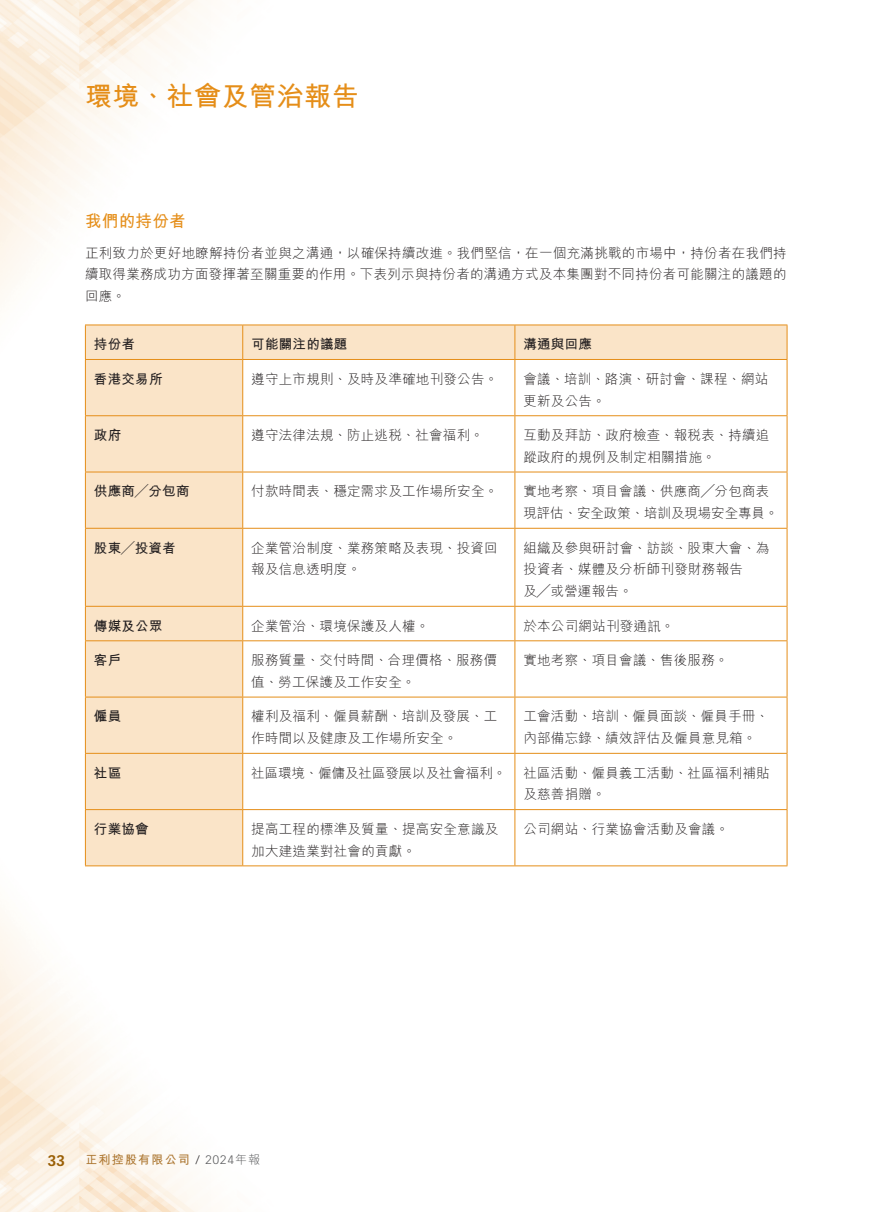
<style>
.page{position:relative;width:893px;height:1212px;background:#fff}
.page>*{position:absolute;margin:0;border:0;box-sizing:border-box;transform-origin:0 0}
.t1{font:700 27px "M Hei HK";letter-spacing:.02em;color:#e58e19}
._01_H1{font:700 16.5px "M Hei HK";letter-spacing:.02em;color:#e58e19}
.t2{font:700 15px "Vectora LT Std";color:#9a5f05}
._50_Table_txt{font:300 13.5px/21.8px "M Hei HK";letter-spacing:.02em;color:#231f20}
._00_txt{font:300 13.5px/21.8px "M Hei HK";letter-spacing:.02em;color:#231f20;text-align:justify}
._50_Table_txt-2{font:700 13.5px "M Hei HK";letter-spacing:.02em;color:#231f20}
._50_Table_txt-3{font:300 13.5px "M Hei HK";letter-spacing:-.005em;color:#231f20}
.t3{font:700 12px "M Hei HK";letter-spacing:.1em;color:#ac7630}
.t4{font:300 12px "Vectora LT Std";color:#57585a}
.t5{font:300 12px "Vectora LT Std";color:#231f20}
.s1{font-family:"M Hei HK"}
</style>
<div class="page">
<img style="left:0;top:668px;width:436px;height:544px">
<img style="left:0;top:0;width:436px;height:543px">
<svg style="left:86px;top:326px;width:701px;height:539px"></svg>
<hr style="left:85px;top:325px;width:1px;height:34px;background:#e58e19">
<hr style="left:85px;top:325px;width:158px;height:1px;background:#e58e19">
<hr style="left:242px;top:325px;width:1px;height:34px;background:#e58e19">
<hr style="left:243px;top:325px;width:272px;height:1px;background:#e58e19">
<hr style="left:514px;top:325px;width:1px;height:34px;background:#e58e19">
<hr style="left:515px;top:325px;width:272px;height:1px;background:#e58e19">
<hr style="left:787px;top:325px;width:1px;height:34px;background:#e58e19">
<hr style="left:85px;top:360px;width:1px;height:55px;background:#e58e19">
<hr style="left:85px;top:359px;width:158px;height:1px;background:#e58e19">
<hr style="left:242px;top:360px;width:1px;height:55px;background:#e58e19">
<hr style="left:243px;top:359px;width:272px;height:1px;background:#e58e19">
<hr style="left:514px;top:360px;width:1px;height:55px;background:#e58e19">
<hr style="left:515px;top:359px;width:272px;height:1px;background:#e58e19">
<hr style="left:787px;top:360px;width:1px;height:55px;background:#e58e19">
<hr style="left:85px;top:416px;width:1px;height:56px;background:#e58e19">
<hr style="left:85px;top:415px;width:158px;height:1px;background:#e58e19">
<hr style="left:242px;top:416px;width:1px;height:56px;background:#e58e19">
<hr style="left:243px;top:415px;width:272px;height:1px;background:#e58e19">
<hr style="left:514px;top:416px;width:1px;height:56px;background:#e58e19">
<hr style="left:515px;top:415px;width:272px;height:1px;background:#e58e19">
<hr style="left:787px;top:416px;width:1px;height:56px;background:#e58e19">
<hr style="left:85px;top:472px;width:1px;height:56px;background:#e58e19">
<hr style="left:85px;top:529px;width:1px;height:77px;background:#e58e19">
<hr style="left:85px;top:607px;width:1px;height:33px;background:#e58e19">
<hr style="left:85px;top:641px;width:1px;height:56px;background:#e58e19">
<hr style="left:85px;top:697px;width:1px;height:56px;background:#e58e19">
<hr style="left:85px;top:754px;width:1px;height:55px;background:#e58e19">
<hr style="left:85px;top:810px;width:1px;height:55px;background:#e58e19">
<hr style="left:85px;top:472px;width:158px;height:1px;background:#e58e19">
<hr style="left:85px;top:528px;width:158px;height:1px;background:#e58e19">
<hr style="left:85px;top:606px;width:158px;height:1px;background:#e58e19">
<hr style="left:85px;top:640px;width:158px;height:1px;background:#e58e19">
<hr style="left:85px;top:697px;width:158px;height:1px;background:#e58e19">
<hr style="left:85px;top:753px;width:158px;height:1px;background:#e58e19">
<hr style="left:85px;top:809px;width:158px;height:1px;background:#e58e19">
<hr style="left:85px;top:865px;width:158px;height:1px;background:#e58e19">
<hr style="left:242px;top:472px;width:1px;height:56px;background:#e58e19">
<hr style="left:242px;top:529px;width:1px;height:77px;background:#e58e19">
<hr style="left:242px;top:607px;width:1px;height:33px;background:#e58e19">
<hr style="left:242px;top:641px;width:1px;height:56px;background:#e58e19">
<hr style="left:242px;top:697px;width:1px;height:56px;background:#e58e19">
<hr style="left:242px;top:754px;width:1px;height:55px;background:#e58e19">
<hr style="left:242px;top:810px;width:1px;height:55px;background:#e58e19">
<hr style="left:243px;top:472px;width:272px;height:1px;background:#e58e19">
<hr style="left:243px;top:528px;width:272px;height:1px;background:#e58e19">
<hr style="left:243px;top:606px;width:272px;height:1px;background:#e58e19">
<hr style="left:243px;top:640px;width:272px;height:1px;background:#e58e19">
<hr style="left:243px;top:697px;width:272px;height:1px;background:#e58e19">
<hr style="left:243px;top:753px;width:272px;height:1px;background:#e58e19">
<hr style="left:243px;top:809px;width:272px;height:1px;background:#e58e19">
<hr style="left:243px;top:865px;width:272px;height:1px;background:#e58e19">
<hr style="left:514px;top:472px;width:1px;height:56px;background:#e58e19">
<hr style="left:514px;top:529px;width:1px;height:77px;background:#e58e19">
<hr style="left:514px;top:607px;width:1px;height:33px;background:#e58e19">
<hr style="left:514px;top:641px;width:1px;height:56px;background:#e58e19">
<hr style="left:514px;top:697px;width:1px;height:56px;background:#e58e19">
<hr style="left:514px;top:754px;width:1px;height:55px;background:#e58e19">
<hr style="left:514px;top:810px;width:1px;height:55px;background:#e58e19">
<hr style="left:515px;top:472px;width:272px;height:1px;background:#e58e19">
<hr style="left:787px;top:472px;width:1px;height:56px;background:#e58e19">
<hr style="left:787px;top:529px;width:1px;height:77px;background:#e58e19">
<hr style="left:787px;top:607px;width:1px;height:33px;background:#e58e19">
<hr style="left:787px;top:641px;width:1px;height:56px;background:#e58e19">
<hr style="left:787px;top:697px;width:1px;height:56px;background:#e58e19">
<hr style="left:787px;top:754px;width:1px;height:55px;background:#e58e19">
<hr style="left:787px;top:810px;width:1px;height:55px;background:#e58e19">
<hr style="left:515px;top:528px;width:272px;height:1px;background:#e58e19">
<hr style="left:515px;top:606px;width:272px;height:1px;background:#e58e19">
<hr style="left:515px;top:640px;width:272px;height:1px;background:#e58e19">
<hr style="left:515px;top:697px;width:272px;height:1px;background:#e58e19">
<hr style="left:515px;top:753px;width:272px;height:1px;background:#e58e19">
<hr style="left:515px;top:809px;width:272px;height:1px;background:#e58e19">
<hr style="left:515px;top:865px;width:272px;height:1px;background:#e58e19">
<h1 class="t1" style="left:85px;top:77px;width:275px">環境、社會及管治報告</h1>
<p class="_01_H1" style="left:85px;top:209px;width:102px">我們的持份者</p>
<p class="_00_txt" style="left:85px;top:242px;width:703px">正利致力於更好地瞭解持份者並與之溝通，以確保持續改進。我們堅信，在一個充滿挑戰的市場中，持份者在我們持續取得業務成功方面發揮著至關重要的作用。下表列示與持份者的溝通方式及本集團對不同持份者可能關注的議題的回應。</p>
<p class="_50_Table_txt-2" style="left:523px;top:334px;width:70px">溝通與回應</p>
<p class="_50_Table_txt-2" style="left:251px;top:334px;width:98px">可能關注的議題</p>
<p class="_50_Table_txt-2" style="left:94px;top:334px;width:43px">持份者</p>
<p class="_50_Table_txt-2" style="left:94px;top:369px;width:70px">香港交易所</p>
<p class="_50_Table_txt" style="left:251px;top:368px;width:248px">遵守上市規則、及時及準確地刊發公告。</p>
<p class="_50_Table_txt" style="left:523px;top:368px;width:246px">會議、培訓、路演、研討會、課程、網站</p>
<p class="_50_Table_txt-2" style="left:94px;top:425px;width:29px">政府</p>
<p class="_50_Table_txt" style="left:251px;top:424px;width:234px">遵守法律法規、防止逃稅、社會福利。</p>
<p class="_50_Table_txt" style="left:523px;top:389px;width:84px">更新及公告。</p>
<p class="_50_Table_txt" style="left:523px;top:424px;width:247px">互動及拜訪、政府檢查、報稅表、持續追</p>
<p class="_50_Table_txt-2" style="left:94px;top:481px;width:97px">供應商╱分包商</p>
<p class="_50_Table_txt" style="left:251px;top:480px;width:248px">付款時間表、穩定需求及工作場所安全。</p>
<p class="_50_Table_txt" style="left:523px;top:446px;width:194px">蹤政府的規例及制定相關措施。</p>
<p class="_50_Table_txt" style="left:523px;top:480px;width:247px">實地考察、項目會議、供應商╱分包商表</p>
<p class="_50_Table_txt-3" style="left:523px;top:506px;width:257px">現評估、安全政策、培訓及現場安全專員。</p>
<p class="_50_Table_txt-2" style="left:94px;top:538px;width:83px">股東╱投資者</p>
<p class="_50_Table_txt-2" style="left:94px;top:616px;width:70px">傳媒及公眾</p>
<p class="_50_Table_txt" style="left:251px;top:536px;width:248px">企業管治制度、業務策略及表現、投資回</p>
<p class="_50_Table_txt" style="left:251px;top:558px;width:111px">報及信息透明度。</p>
<p class="_50_Table_txt" style="left:251px;top:614px;width:179px">企業管治、環境保護及人權。</p>
<p class="_50_Table_txt" style="left:523px;top:536px;width:247px">組織及參與研討會、訪談、股東大會、為投資者、媒體及分析師刊發財務報告及╱或營運報告。</p>
<p class="_50_Table_txt" style="left:523px;top:614px;width:152px">於本公司網站刊發通訊。</p>
<p class="_50_Table_txt-2" style="left:94px;top:650px;width:29px">客戶</p>
<p class="_50_Table_txt" style="left:251px;top:649px;width:247px">服務質量、交付時間、合理價格、服務價</p>
<p class="_50_Table_txt" style="left:523px;top:649px;width:206px">實地考察、項目會議、售後服務。</p>
<p class="_50_Table_txt" style="left:251px;top:671px;width:166px">值、勞工保護及工作安全。</p>
<p class="_50_Table_txt-2" style="left:94px;top:706px;width:29px">僱員</p>
<p class="_50_Table_txt-2" style="left:94px;top:763px;width:29px">社區</p>
<p class="_50_Table_txt" style="left:251px;top:705px;width:247px">權利及福利、僱員薪酬、培訓及發展、工</p>
<p class="_50_Table_txt" style="left:251px;top:727px;width:208px">作時間以及健康及工作場所安全。</p>
<p class="_50_Table_txt-3" style="left:251px;top:766px;width:257px">社區環境、僱傭及社區發展以及社會福利。</p>
<p class="_50_Table_txt" style="left:523px;top:705px;width:247px">工會活動、培訓、僱員面談、僱員手冊、內部備忘錄、績效評估及僱員意見箱。</p>
<p class="_50_Table_txt" style="left:523px;top:761px;width:248px">社區活動、僱員義工活動、社區福利補貼</p>
<p class="_50_Table_txt" style="left:523px;top:783px;width:84px">及慈善捐贈。</p>
<p class="_50_Table_txt-2" style="left:94px;top:819px;width:56px">行業協會</p>
<p class="_50_Table_txt" style="left:251px;top:818px;width:249px">提高工程的標準及質量、提高安全意識及</p>
<p class="_50_Table_txt" style="left:523px;top:818px;width:207px">公司網站、行業協會活動及會議。</p>
<p class="_50_Table_txt" style="left:251px;top:839px;width:166px">加大建造業對社會的貢獻。</p>
<p class="t2" style="left:47px;top:1152px;width:19px">33</p>
<p class="t4" style="left:205px;top:1153px;width:56px">2024<span class="s1">年報</span></p>
<p class="t3" style="left:85px;top:1151px;width:106px">正利控股有限公司</p>
<p class="t5" style="left:195px;top:1153px;width:6px">/</p>
</div>
